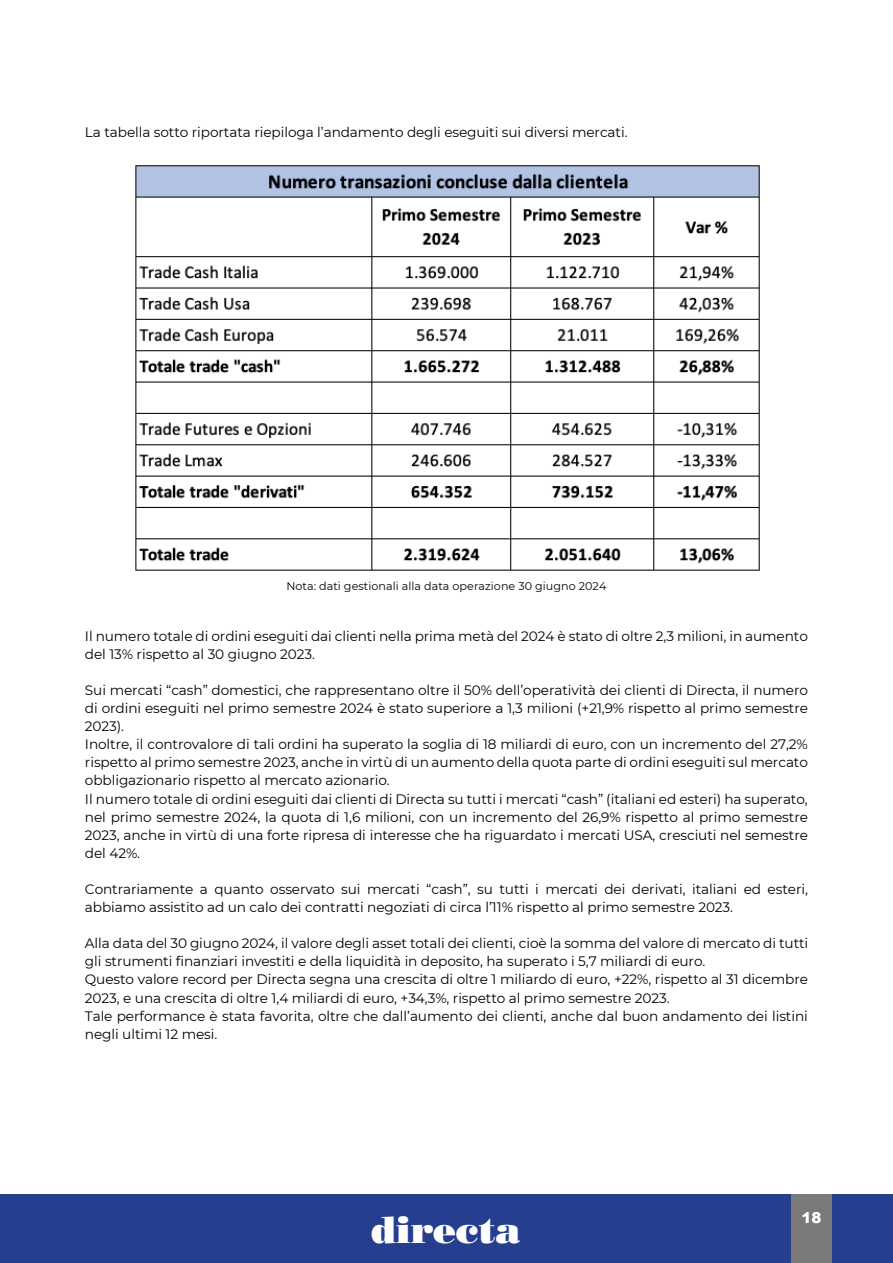
<style>
.page{position:relative;width:893px;height:1263px;background:#fff}
.page>*{position:absolute;margin:0;border:0;box-sizing:border-box;transform-origin:0 0}
.t1{font:37.5px "Bodoni Poster";color:#fff}
.t2{font:900 15px "Arial";color:#fff}
.t3{font:13.65px/18.1px "Montserrat";letter-spacing:-.01em;color:#000}
.t4{font:11.1px "Montserrat";letter-spacing:.005em;color:#000}
</style>
<div class="page">
<div style="left:0;top:1194px;width:893px;height:69px;background:#253f8e"></div>
<div style="left:791px;top:1194px;width:41px;height:69px;background:#7a7a7a"></div>
<img style="left:135px;top:165px;width:625px;height:406px">
<p class="t3" style="left:85px;top:123px;width:544px">La tabella sotto riportata riepiloga l’andamento degli eseguiti sui diversi mercati.</p>
<p class="t4" style="left:286px;top:578px;width:321px">Nota: dati gestionali alla data operazione 30 giugno 2024</p>
<p class="t3" style="left:85px;top:626px;width:724px">Il numero totale di ordini eseguiti dai clienti nella prima metà del 2024 è stato di oltre 2,3 milioni, in aumento del 13% rispetto al 30 giugno 2023.</p>
<p class="t3" style="left:85px;top:680px;width:725px">Sui mercati “cash” domestici, che rappresentano oltre il 50% dell’operatività dei clienti di Directa, il numero di ordini eseguiti nel primo semestre 2024 è stato superiore a 1,3 milioni (+21,9% rispetto al primo semestre 2023).<br>Inoltre, il controvalore di tali ordini ha superato la soglia di 18 miliardi di euro, con un incremento del 27,2% rispetto al primo semestre 2023, anche in virtù di un aumento della quota parte di ordini eseguiti sul mercato obbligazionario rispetto al mercato azionario.<br>Il numero totale di ordini eseguiti dai clienti di Directa su tutti i mercati “cash” (italiani ed esteri) ha superato, nel primo semestre 2024, la quota di 1,6 milioni, con un incremento del 26,9% rispetto al primo semestre 2023, anche in virtù di una forte ripresa di interesse che ha riguardato i mercati USA, cresciuti nel semestre del 42%.</p>
<p class="t3" style="left:85px;top:880px;width:724px">Contrariamente a quanto osservato sui mercati “cash”, su tutti i mercati dei derivati, italiani ed esteri, abbiamo assistito ad un calo dei contratti negoziati di circa l’11% rispetto al primo semestre 2023.</p>
<p class="t3" style="left:85px;top:934px;width:725px">Alla data del 30 giugno 2024, il valore degli asset totali dei clienti, cioè la somma del valore di mercato di tutti gli strumenti finanziari investiti e della liquidità in deposito, ha superato i 5,7 miliardi di euro.<br>Questo valore record per Directa segna una crescita di oltre 1 miliardo di euro, +22%, rispetto al 31 dicembre 2023, e una crescita di oltre 1,4 miliardi di euro, +34,3%, rispetto al primo semestre 2023.<br>Tale performance è stata favorita, oltre che dall’aumento dei clienti, anche dal buon andamento dei listini negli ultimi 12 mesi.</p>
<h1 class="t1" style="left:371px;top:1207px;width:151px">directa</h1>
<p class="t2" style="left:801px;top:1207px;width:22px">18</p>
</div>
